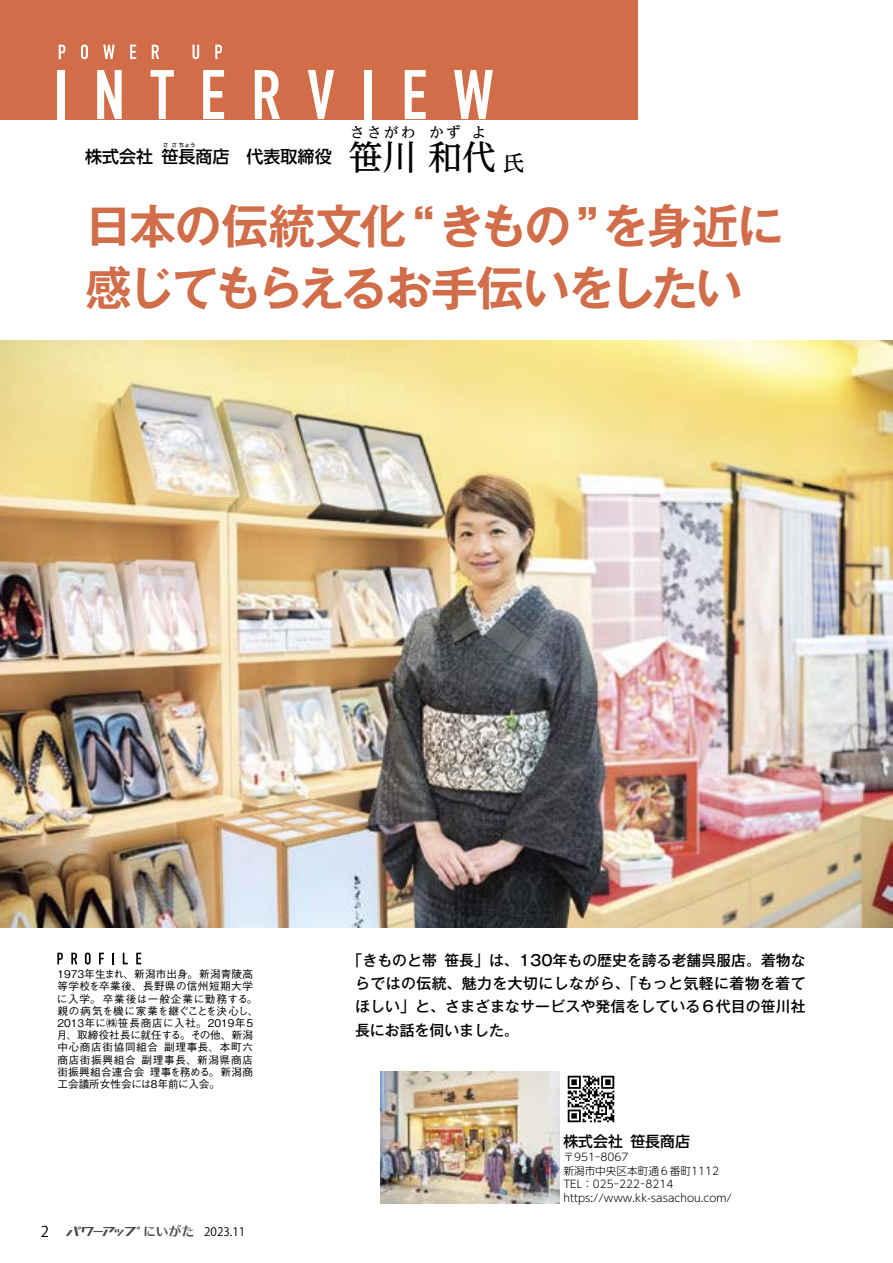
<style>
.page{position:relative;width:893px;height:1263px;background:#fff}
.page>*{position:absolute;margin:0;border:0;box-sizing:border-box;transform-origin:0 0}
.t1{font:700 46.8px/61.7px "Gothic MB101 Pr 6 N De";letter-spacing:-.05em;color:#d16d49}
.t2{font:500 34.05px "UD Reimin Pr 6 N";color:#000}
.t3{font:500 21.3px "UD Reimin Pr 6 N";color:#000}
.t4{font:500 16.95px "UD Shin Go Pr 6 N";color:#000}
.t5{font:500 14.85px/23.4px "Gothic MB101 Pr 6 N";letter-spacing:.01em;color:#000;text-align:justify}
.t6{font:500 14.85px "UD Shin Go Pr 6 N";color:#000}
.t7{font:500 14.85px "UD Reimin Pr 6 N";letter-spacing:.145em;color:#000}
.t8{font:11.7px "Koz Go Pr 6 N";color:#000}
.t9{font:500 10.65px/12.1px "Gothic BBB Pr 6 N";letter-spacing:.025em;color:#000}
.t10{font:300 10.65px/13.8px "UD Shin Go Pr 6 N";color:#000}
.t11{font:500 5.25px "UD Shin Go Pr 6 N";letter-spacing:.2em;color:#000}
.s1{font-family:"UD Reimin Pr 6 N";font-size:34.05px}
.s2{font-size:14.85px}
.s3{font-family:"Gau Font Kana 0816";font-size:12px;color:#4c4a4a}
.s4{font-family:"UD Typos 515 Std";font-size:12.75px;color:#4c4a4a}
</style>
<div class="page">
<hr style="left:892px;top:821px;width:1px;height:442px;background:#fbfaf3">
<div style="left:0;top:0;width:638px;height:119px;background:#d16d49"></div>
<svg style="left:59px;top:45px;width:6px;height:14px"></svg>
<svg style="left:81px;top:45px;width:7px;height:14px"></svg>
<svg style="left:103px;top:45px;width:12px;height:14px"></svg>
<svg style="left:130px;top:45px;width:6px;height:14px"></svg>
<svg style="left:152px;top:45px;width:7px;height:14px"></svg>
<svg style="left:193px;top:45px;width:6px;height:14px"></svg>
<svg style="left:215px;top:45px;width:7px;height:14px"></svg>
<div style="left:57px;top:70px;width:7px;height:49px;background:#fff"></div>
<svg style="left:97px;top:70px;width:25px;height:49px"></svg>
<svg style="left:151px;top:70px;width:23px;height:49px"></svg>
<svg style="left:203px;top:70px;width:21px;height:49px"></svg>
<svg style="left:255px;top:70px;width:25px;height:49px"></svg>
<svg style="left:308px;top:70px;width:26px;height:49px"></svg>
<div style="left:365px;top:70px;width:7px;height:49px;background:#fff"></div>
<svg style="left:405px;top:70px;width:21px;height:49px"></svg>
<svg style="left:454px;top:70px;width:39px;height:49px"></svg>
<svg style="left:57px;top:953px;width:6px;height:11px"></svg>
<svg style="left:85px;top:952px;width:6px;height:12px"></svg>
<svg style="left:99px;top:953px;width:5px;height:11px"></svg>
<svg style="left:123px;top:953px;width:5px;height:11px"></svg>
<svg style="left:136px;top:953px;width:5px;height:11px"></svg>
<svg style="left:71px;top:953px;width:6px;height:11px"></svg>
<img style="left:0;top:340px;width:893px;height:587px">
<img style="left:381px;top:1071px;width:178px;height:132px">
<img style="left:567px;top:1075px;width:48px;height:48px">
<h3 class="t7" style="left:429px;top:120px;width:33px">かず</h3>
<h3 class="t7" style="left:472px;top:120px;width:16px">よ</h3>
<h3 class="t7" style="left:350px;top:120px;width:67px">ささがわ</h3>
<h2 class="t2" style="left:383px;top:129px;width:115px">川和代</h2>
<h3 class="t4" style="left:85px;top:143px;width:299px">株式会社 笹長商店　代表取締役　<span class="s1">笹</span></h3>
<p class="t11" style="left:163px;top:141px;width:34px">ささちょう</p>
<h3 class="t3" style="left:503px;top:146px;width:23px">氏</h3>
<h1 class="t1" style="left:85px;top:193px;width:700px">日本の伝統文化 “きもの”を身近に感じてもらえるお手伝いをしたい</h1>
<p class="t9" style="left:57px;top:967px;width:203px">1973年生まれ、新潟市出身。新潟青陵高等学校を卒業後、長野県の信州短期大学に入学。卒業後は一般企業に勤務する。親の病気を機に家業を継ぐことを決心し、<br>2013年に㈱笹長商店に入社。2019年５月、取締役社長に就任する。その他、新潟中心商店街協同組合 副理事長、本町六商店街振興組合 副理事長、新潟県商店街振興組合連合会 理事を務める。新潟商工会議所女性会には８年前に入会。</p>
<p class="t8" style="left:41px;top:1225px;width:206px"><span class="s2">2</span> <span class="s3">I0¥3YK</span> <span class="s4">にいがた</span> 2023.11</p>
<h3 class="t5" style="left:355px;top:947px;width:452px;text-indent:-7px">「きものと帯 笹長」は、130年もの歴史を誇る老舗呉服店。着物ならではの伝統、魅力を大切にしながら、「もっと気軽に着物を着てほしい」と、さまざまなサービスや発信をしている６代目の笹川社長にお話を伺いました。</h3>
<h3 class="t6" style="left:563px;top:1130px;width:128px">株式会社 笹長商店</h3>
<p class="t10" style="left:563px;top:1149px;width:170px">〒951-8067<br>新潟市中央区本町通６番町1112<br>TEL：025-222-8214 https://www.kk-sasachou.com/</p>
</div>
